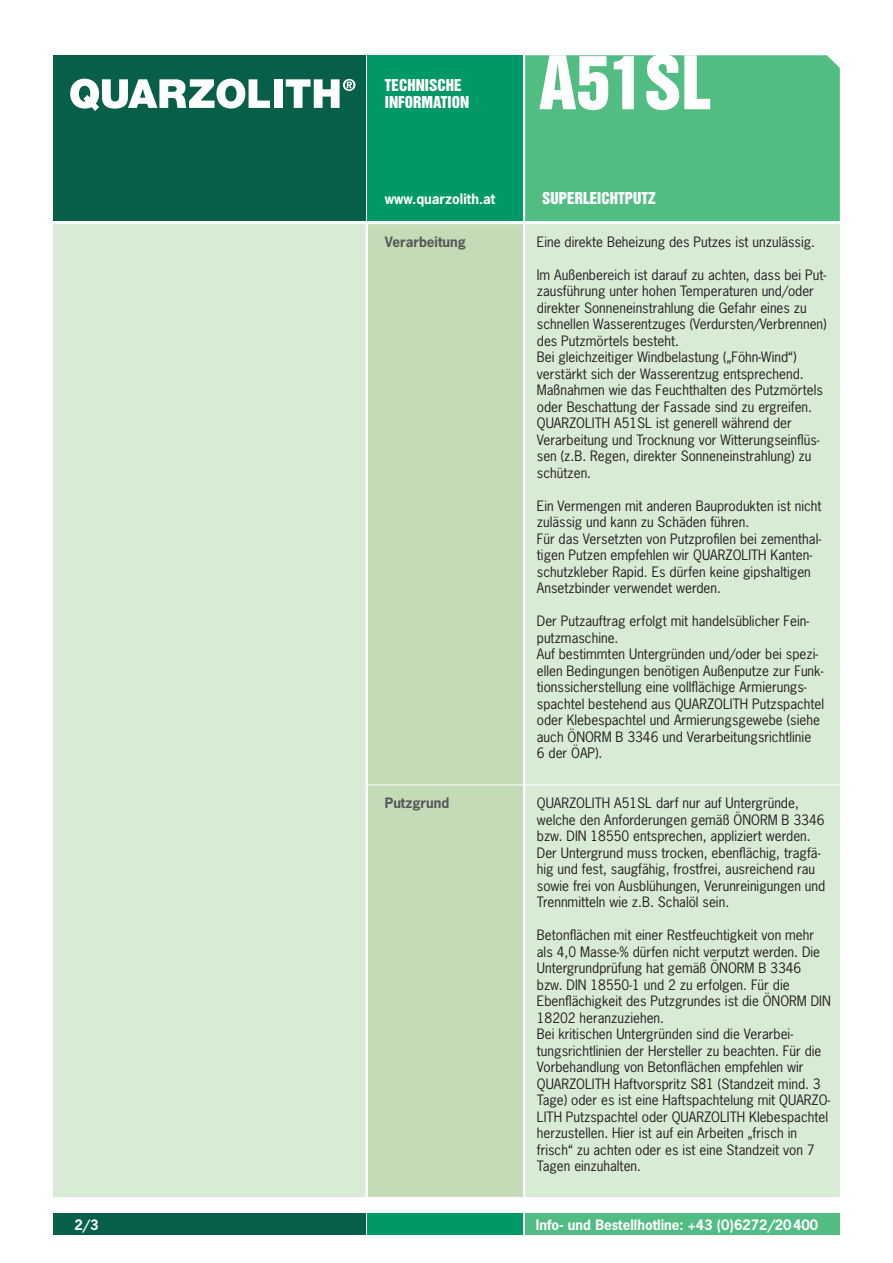
<style>
.page{position:relative;width:893px;height:1263px;background:#fff}
.page>*{position:absolute;margin:0;border:0;box-sizing:border-box;transform-origin:0 0}
.t1{font:67.5px "Helvetica Inserat LT Std";color:#fff}
.Subline_weiss{font:15px/17.2px "Helvetica Inserat LT Std";color:#fff}
.Copy{font:13.5px/16.5px "News Gothic Std";color:#231f20}
.Copy-2{font:700 13.5px "News Gothic Std";color:#fff}
.Copy-3{font:700 13.5px "News Gothic Std";color:#57585a}
</style>
<div class="page">
<div style="left:53px;top:1213px;width:313px;height:21px;background:#075f4a"></div>
<div style="left:368px;top:1213px;width:155px;height:21px;background:#009864"></div>
<div style="left:525px;top:1213px;width:315px;height:21px;background:#51bd83"></div>
<div style="left:53px;top:55px;width:313px;height:166px;background:#075f4a"></div>
<div style="left:525px;top:55px;width:315px;height:166px;background:#51bd83"></div>
<div style="left:368px;top:55px;width:155px;height:166px;background:#009864"></div>
<div style="left:368px;top:224px;width:155px;height:973px;background:#c4dbb8"></div>
<div style="left:525px;top:224px;width:315px;height:973px;background:#d8ebd4"></div>
<hr style="left:368px;top:784px;width:155px;height:1px;background:#fff">
<hr style="left:525px;top:784px;width:315px;height:1px;background:#fff">
<div style="left:53px;top:224px;width:314px;height:973px;background:#d8ebd4"></div>
<hr style="left:366px;top:224px;width:2px;height:973px;background:#fff">
<svg style="left:70px;top:79px;width:200px;height:32px"></svg>
<div style="left:274px;top:79px;width:9px;height:29px;background:#fff"></div>
<svg style="left:286px;top:79px;width:69px;height:29px"></svg>
<p class="Subline_weiss" style="left:385px;top:77px;width:86px">TECHNISCHE<br>INFORMATION</p>
<p class="t1" style="left:539px;top:42px;width:174px">A51SL</p>
<p class="Copy-2" style="left:385px;top:190px;width:112px">www.quarzolith.at</p>
<p class="Subline_weiss" style="left:542px;top:190px;width:115px">SUPERLEICHTPUTZ</p>
<p class="Copy-3" style="left:385px;top:233px;width:83px">Verarbeitung</p>
<p class="Copy" style="left:537px;top:233px;width:280px">Eine direkte Beheizung des Putzes ist unzulässig.</p>
<p class="Copy" style="left:537px;top:266px;width:291px">Im Außenbereich ist darauf zu achten, dass bei Put&shy;zausführung unter hohen Temperaturen und/oder direkter Sonneneinstrahlung die Gefahr eines zu schnellen Wasserentzuges (Verdursten/Verbrennen) des Putzmörtels besteht.</p>
<p class="Copy" style="left:537px;top:349px;width:288px">Bei gleichzeitiger Windbelastung („Föhn-Wind“) verstärkt sich der Wasserentzug entsprechend.<br>Maßnahmen wie das Feuchthalten des Putzmörtels oder Beschattung der Fassade sind zu ergreifen.<br>QUARZOLITH A51SL ist generell während der Verarbeitung und Trocknung vor Witterungseinflüs&shy;sen (z.B. Regen, direkter Sonneneinstrahlung) zu schützen.</p>
<p class="Copy" style="left:537px;top:497px;width:286px">Ein Vermengen mit anderen Bauprodukten ist nicht zulässig und kann zu Schäden führen.</p>
<p class="Copy" style="left:537px;top:530px;width:286px">Für das Versetzten von Putzprofilen bei zementhal&shy;tigen Putzen empfehlen wir QUARZOLITH Kanten&shy;schutzkleber Rapid. Es dürfen keine gipshaltigen Ansetzbinder verwendet werden.</p>
<p class="Copy" style="left:537px;top:613px;width:274px">Der Putzauftrag erfolgt mit handelsüblicher Fein&shy;putzmaschine.</p>
<p class="Copy" style="left:537px;top:646px;width:289px">Auf bestimmten Untergründen und/oder bei spezi&shy;ellen Bedingungen benötigen Außenputze zur Funk&shy;tionssicherstellung eine vollflächige Armierungs&shy;spachtel bestehend aus QUARZOLITH Putzspachtel oder Klebespachtel und Armierungsgewebe (siehe auch ÖNORM B 3346 und Verarbeitungsrichtlinie</p>
<p class="Copy" style="left:537px;top:745px;width:67px">6 der ÖAP).</p>
<p class="Copy-3" style="left:385px;top:794px;width:66px">Putzgrund</p>
<p class="Copy" style="left:537px;top:795px;width:289px">QUARZOLITH A51SL darf nur auf Untergründe, welche den Anforderungen gemäß ÖNORM B 3346 bzw. DIN 18550 entsprechen, appliziert werden.</p>
<p class="Copy" style="left:537px;top:844px;width:290px">Der Untergrund muss trocken, ebenflächig, tragfä&shy;hig und fest, saugfähig, frostfrei, ausreichend rau sowie frei von Ausblühungen, Verunreinigungen und Trennmitteln wie z.B. Schalöl sein.</p>
<p class="Copy" style="left:537px;top:927px;width:295px">Betonflächen mit einer Restfeuchtigkeit von mehr als 4,0 Masse-% dürfen nicht verputzt werden. Die Untergrundprüfung hat gemäß ÖNORM B 3346<br>bzw. DIN 18550-1 und 2 zu erfolgen. Für die Ebenflächigkeit des Putzgrundes ist die ÖNORM DIN 18202 heranzuziehen.</p>
<p class="Copy" style="left:537px;top:1026px;width:295px">Bei kritischen Untergründen sind die Verarbei&shy;tungsrichtlinien der Hersteller zu beachten. Für die Vorbehandlung von Betonflächen empfehlen wir QUARZOLITH Haftvorspritz S81 (Standzeit mind. 3<br>Tage) oder es ist eine Haftspachtelung mit QUARZO-LITH Putzspachtel oder QUARZOLITH Klebespachtel herzustellen. Hier ist auf ein Arbeiten „frisch in frisch“ zu achten oder es ist eine Standzeit von 7<br>Tagen einzuhalten.</p>
<p class="Copy-2" style="left:74px;top:1216px;width:26px">2/3</p>
<p class="Copy-2" style="left:536px;top:1216px;width:284px">Info- und Bestellhotline: +43 (0)6272/20400</p>
</div>
